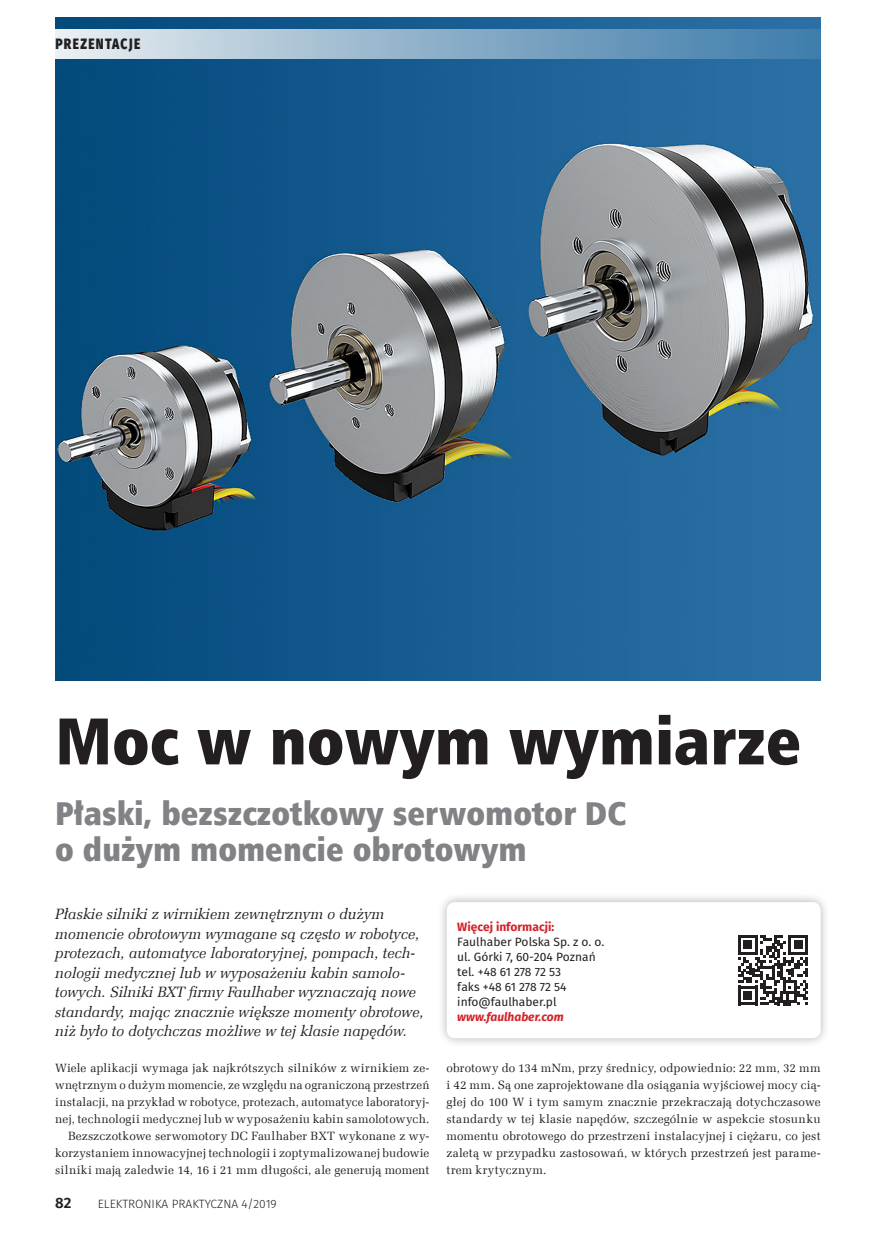
<style>
.page{position:relative;width:893px;height:1234px;background:#fff}
.page>*{position:absolute;margin:0;border:0;box-sizing:border-box;transform-origin:0 0}
._9_tytul{font:66px "Humnst 777 X Blk Cn EU";color:#231f20}
._0_podtytul{font:33px/36px "Humnst 777 X Blk Cn EU";color:#808285}
._2_lead_do_wszystkie{font:italic 15px/19.5px "Zapf Ellipt EU";color:#231f20}
.t1{font:800 15px "Fira Sans";letter-spacing:.11em;color:#231f20;scale:.8 1}
.t2{font:600 15px "Fira Sans";color:#231f20}
._1_Body{font:12px/17px "Zapf Ellipt EU";letter-spacing:.015em;color:#231f20;text-align:justify}
._7_tabela_trec{font:12px "Fira Sans";color:#231f20}
.t3{font:300 12px "Fira Sans";color:#231f20}
._7_tabela_trec-2{font:700 12px "Fira Sans";color:#d1232a}
._7_tabela_trec-3{font:italic 700 12px "Fira Sans";color:#d1232a}
</style>
<div class="page">
<img style="left:55px;top:17px;width:766px;height:663px">
<svg style="left:55px;top:29px;width:766px;height:29px;background:#8fb1cb"></svg>
<div style="left:437px;top:892px;width:393px;height:155px;background:#231f20;opacity:.35"></div>
<div style="left:447px;top:901px;width:374px;height:136px;background:#fff;border-radius:9px"></div>
<svg style="left:738px;top:935px;width:70px;height:70px"></svg>
<p class="t1" style="left:55px;top:30px;width:108px">PREZENTACJE</p>
<p class="_9_tytul" style="left:55px;top:698px;width:747px">Moc w nowym wymiarze</p>
<p class="_0_podtytul" style="left:55px;top:795px;width:573px">Płaski, bezszczotkowy serwomotor DC o dużym momencie obrotowym</p>
<p class="_2_lead_do_wszystkie" style="left:55px;top:904px;width:370px">Płaskie silniki z wirnikiem zewnętrznym o dużym momencie obrotowym wymagane są często w robotyce, protezach, automatyce laboratoryjnej, pompach, tech&shy;nologii medycznej lub w wyposażeniu kabin samolo&shy;towych. Silniki BXT firmy Faulhaber wyznaczają nowe standardy, mając znacznie większe momenty obrotowe, niż było to dotychczas możliwe w tej klasie napędów.</p>
<p class="_7_tabela_trec-2" style="left:457px;top:916px;width:99px">Więcej informacji:</p>
<p class="_7_tabela_trec" style="left:457px;top:932px;width:148px">Faulhaber Polska Sp. z o. o.</p>
<p class="_7_tabela_trec" style="left:457px;top:947px;width:140px">ul. Górki 7, 60-204 Poznań</p>
<p class="_7_tabela_trec" style="left:457px;top:962px;width:105px">tel. +48 61 278 72 53</p>
<p class="_7_tabela_trec" style="left:457px;top:977px;width:111px">faks +48 61 278 72 54</p>
<p class="_7_tabela_trec" style="left:457px;top:992px;width:101px">info@faulhaber.pl</p>
<p class="_7_tabela_trec-3" style="left:457px;top:1006px;width:108px">www.faulhaber.com</p>
<p class="_1_Body" style="left:55px;top:1059px;width:376px">Wiele aplikacji wymaga jak najkrótszych silników z wirnikiem ze&shy;wnętrznym o dużym momencie, ze względu na ograniczoną przestrzeń instalacji, na przykład w robotyce, protezach, automatyce laboratoryj&shy;nej, technologii medycznej lub w wyposażeniu kabin samolotowych.</p>
<p class="_1_Body" style="left:55px;top:1127px;width:376px;text-indent:13px">Bezszczotkowe serwomotory DC Faulhaber BXT wykonane z wy&shy;korzystaniem innowacyjnej technologii i zoptymalizowanej budowie silniki mają zaledwie 14, 16 i 21 mm długości, ale generują moment</p>
<p class="t2" style="left:55px;top:1190px;width:18px">82</p>
<p class="t3" style="left:98px;top:1195px;width:181px">ELEKTRONIKA PRAKTYCZNA 4/2019</p>
<p class="_1_Body" style="left:446px;top:1059px;width:376px">obrotowy do 134 mNm, przy średnicy, odpowiednio: 22 mm, 32 mm i 42 mm. Są one zaprojektowane dla osiągania wyjściowej mocy cią&shy;głej do 100 W i tym samym znacznie przekraczają dotychczasowe standardy w tej klasie napędów, szczególnie w aspekcie stosunku momentu obrotowego do przestrzeni instalacyjnej i ciężaru, co jest zaletą w przypadku zastosowań, w których przestrzeń jest parame&shy;trem krytycznym.</p>
</div>
